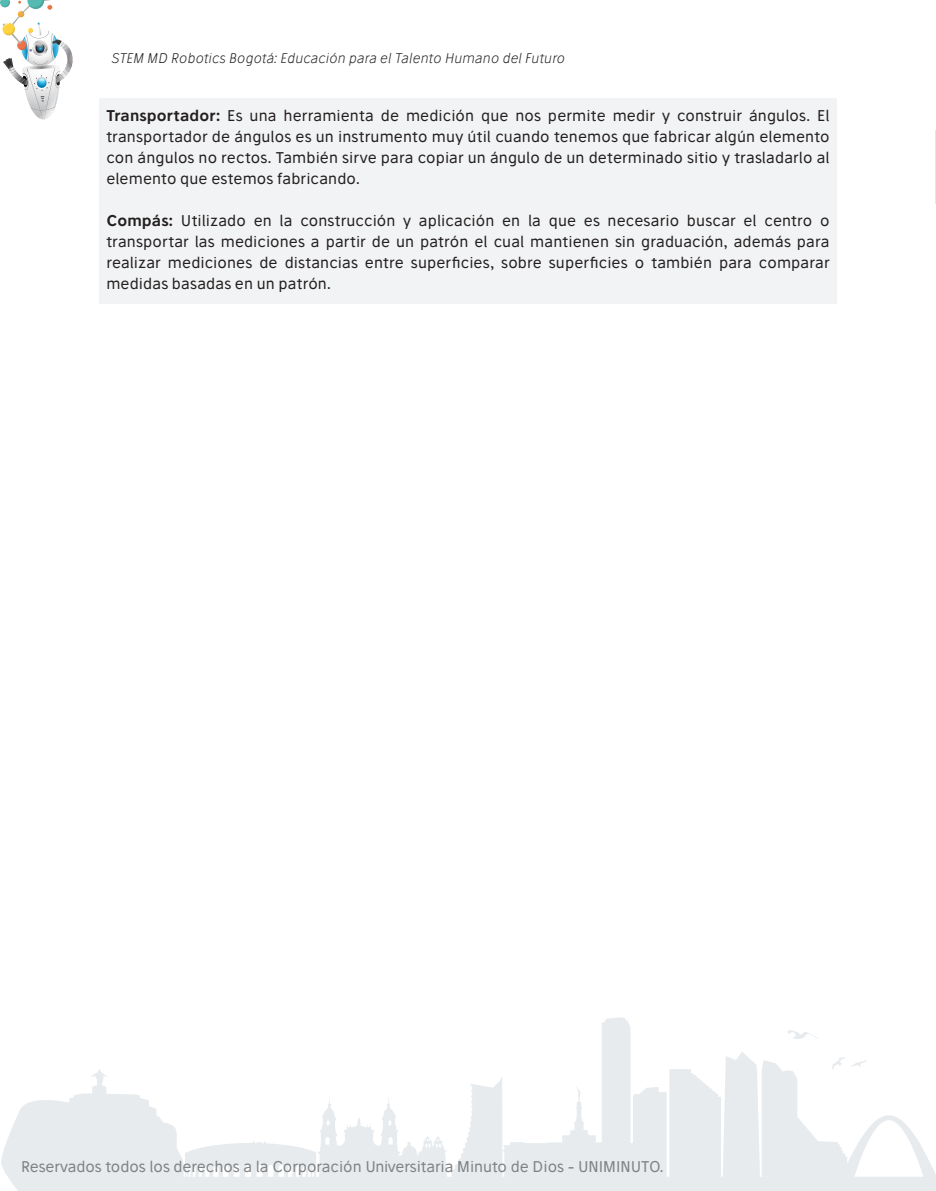
<style>
.page{position:relative;width:936px;height:1191px;background:#fff}
.page>*{position:absolute;margin:0;border:0;box-sizing:border-box;transform-origin:0 0}
.t1{font:15px/21px "Stilu";letter-spacing:.01em;color:#231f20;text-align:justify}
.t2{font:15px "Stilu";color:#808285}
.t3{font:italic 300 13.5px "Stilu";letter-spacing:.01em;color:#231f20}
.s1{font-weight:600}
</style>
<div class="page">
<svg style="left:88px;top:1017px;width:847px;height:174px"></svg>
<svg style="left:1px;top:1093px;width:87px;height:98px"></svg>
<svg style="left:0;top:0;width:73px;height:119px"></svg>
<div style="left:99px;top:99px;width:737px;height:205px;background:#f2f3f4"></div>
<hr style="left:935px;top:131px;width:1px;height:73px;background:#ffe79c">
<p class="t3" style="left:112px;top:50px;width:455px">STEM MD Robotics Bogotá: Educación para el Talento Humano del Futuro</p>
<p class="t1" style="left:106px;top:105px;width:724px"><span class="s1">Transportador:</span> Es una herramienta de medición que nos permite medir y construir ángulos. El transportador de ángulos es un instrumento muy útil cuando tenemos que fabricar algún elemento con ángulos no rectos. También sirve para copiar un ángulo de un determinado sitio y trasladarlo al elemento que estemos fabricando.</p>
<p class="t1" style="left:106px;top:210px;width:724px"><span class="s1">Compás:</span> Utilizado en la construcción y aplicación en la que es necesario buscar el centro o transportar las mediciones a partir de un patrón el cual mantienen sin graduación, además para realizar mediciones de distancias entre superficies, sobre superficies o también para comparar medidas basadas en un patrón.</p>
<p class="t2" style="left:21px;top:1157px;width:644px">Reservados todos los derechos a la Corporación Universitaria Minuto de Dios - UNIMINUTO.</p>
</div>
